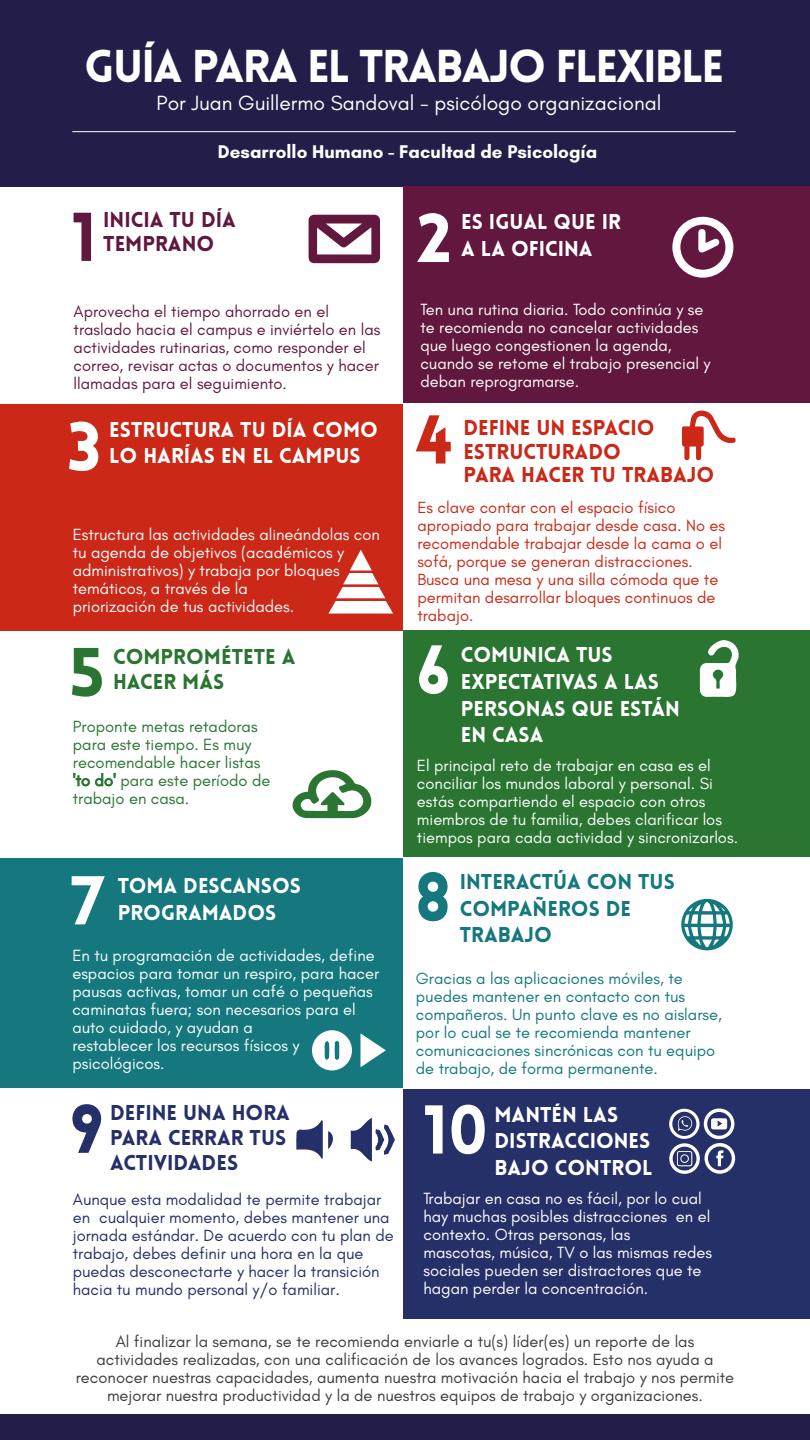
<style>
.page{position:relative;width:810px;height:1440px;background:#fff}
.page>*{position:absolute;margin:0;border:0;box-sizing:border-box;transform-origin:0 0}
.t1{font:900 67.5px "Lovelo";color:#fff}
.t2{font:900 67.5px "Lovelo";color:#62183e}
.t3{font:900 67.5px "Lovelo";color:#cb2817}
.t4{font:900 67.5px "Lovelo";color:#297531}
.t5{font:900 67.5px "Lovelo";color:#14787e}
.t6{font:900 67.5px "Lovelo";color:#263068}
.t7{font:900 45px "Lovelo";letter-spacing:-.04em;color:#fff}
.t8{font:900 21px/26.7px "Lovelo";color:#fff}
.t9{font:21px "Glacial Indifference";color:#fff}
.t10{font:900 21px/23.7px "Lovelo";color:#cb2817}
.t11{font:900 21px/25.2px "Lovelo";color:#263068}
.t12{font:900 21px/26.7px "Lovelo";color:#14787e}
.t13{font:900 21px/25.2px "Lovelo";color:#297531}
.t14{font:900 21px/23.7px "Lovelo";color:#62183e}
.t15{font:700 18.75px "Glacial Indifference";color:#fff}
.t16{font:16.5px/18px "Glacial Indifference";color:#fff}
.t17{font:16.5px/18px "Glacial Indifference";color:#3c3c3b;text-align:center}
.t18{font:16.5px/18px "Glacial Indifference";color:#cb2817}
.t19{font:16.5px/18px "Glacial Indifference";color:#263068}
.t20{font:16.5px/18px "Glacial Indifference";color:#14787e}
.t21{font:16.5px/18px "Glacial Indifference";color:#62183e}
.t22{font:16.5px/18px "Glacial Indifference";color:#297531}
</style>
<div class="page">
<div style="left:0;top:0;width:810px;height:186px;background:#231e49"></div>
<svg style="left:309px;top:215px;width:71px;height:48px"></svg>
<svg style="left:682px;top:410px;width:54px;height:51px"></svg>
<svg style="left:73px;top:773px;width:43px;height:13px"></svg>
<svg style="left:292px;top:770px;width:80px;height:48px"></svg>
<svg style="left:681px;top:899px;width:52px;height:51px"></svg>
<div style="left:404px;top:186px;width:406px;height:216px;background:#62183e"></div>
<div style="left:404px;top:630px;width:406px;height:227px;background:#297531"></div>
<div style="left:0;top:404px;width:403px;height:226px;background:#cb2817"></div>
<div style="left:0;top:858px;width:403px;height:230px;background:#14787e"></div>
<div style="left:404px;top:1089px;width:406px;height:230px;background:#263068"></div>
<svg style="left:672px;top:217px;width:61px;height:61px"></svg>
<svg style="left:328px;top:550px;width:65px;height:64px"></svg>
<svg style="left:700px;top:640px;width:39px;height:57px"></svg>
<svg style="left:312px;top:1030px;width:40px;height:41px"></svg>
<svg style="left:360px;top:1033px;width:26px;height:34px"></svg>
<svg style="left:351px;top:1118px;width:44px;height:44px"></svg>
<svg style="left:296px;top:1120px;width:37px;height:39px"></svg>
<svg style="left:669px;top:1108px;width:66px;height:66px"></svg>
<div style="left:0;top:1414px;width:810px;height:26px;background:#231e49"></div>
<hr style="left:72px;top:131px;width:664px;height:1px;background:#fff">
<h2 class="t7" style="left:85px;top:38px;width:641px">GUÍA PARA EL TRABAJO FLEXIBLE</h2>
<p class="t9" style="left:157px;top:91px;width:506px">Por Juan Guillermo Sandoval - psicólogo organizacional</p>
<p class="t15" style="left:218px;top:141px;width:381px">Desarrollo Humano - Facultad de Psicología</p>
<h1 class="t2" style="left:72px;top:195px;width:26px">1</h1>
<p class="t14" style="left:103px;top:208px;width:134px">INICIA TU DÍA<br>TEMPRANO</p>
<p class="t21" style="left:74px;top:303px;width:308px">Aprovecha el tiempo ahorrado en el traslado hacia el campus e inviértelo en las actividades rutinarias, como responder el correo, revisar actas o documentos y hacer llamadas para el seguimiento.</p>
<h1 class="t1" style="left:67px;top:405px;width:35px">3</h1>
<p class="t8" style="left:109px;top:416px;width:270px">ESTRUCTURA TU DÍA COMO<br>LO HARÍAS EN EL CAMPUS</p>
<p class="t16" style="left:73px;top:525px;width:309px">Estructura las actividades alineándolas con tu agenda de objetivos (académicos y administrativos) y trabaja por bloques temáticos, a través de la<br>priorización de tus actividades.</p>
<h1 class="t4" style="left:69px;top:630px;width:37px">5</h1>
<p class="t13" style="left:113px;top:645px;width:184px">COMPROMÉTETE A<br>HACER MÁS</p>
<p class="t22" style="left:73px;top:718px;width:199px">Proponte metas retadoras para este tiempo. Es muy recomendable hacer listas 'to do' para este período de trabajo en casa.</p>
<h1 class="t1" style="left:71px;top:859px;width:36px">7</h1>
<p class="t8" style="left:118px;top:873px;width:185px">TOMA DESCANSOS</p>
<p class="t8" style="left:118px;top:899px;width:160px">PROGRAMADOS</p>
<p class="t16" style="left:72px;top:947px;width:308px">En tu programación de actividades, define espacios para tomar un respiro, para hacer pausas activas, tomar un café o pequeñas caminatas fuera; son necesarios para el auto cuidado, y ayudan a<br>restablecer los recursos físicos y psicológicos.</p>
<h1 class="t6" style="left:70px;top:1087px;width:36px">9</h1>
<p class="t11" style="left:110px;top:1100px;width:181px">DEFINE UNA HORA<br>PARA CERRAR TUS<br>ACTIVIDADES</p>
<p class="t19" style="left:73px;top:1190px;width:322px">Aunque esta modalidad te permite trabajar en cualquier momento, debes mantener una jornada estándar. De acuerdo con tu plan de trabajo, debes definir una hora en la que puedas desconectarte y hacer la transición hacia tu mundo personal y/o familiar.</p>
<h1 class="t1" style="left:417px;top:196px;width:37px">2</h1>
<p class="t8" style="left:461px;top:209px;width:161px">ES IGUAL QUE IR<br>A LA OFICINA</p>
<p class="t16" style="left:420px;top:301px;width:292px">Ten una rutina diaria. Todo continúa y se te recomienda no cancelar actividades que luego congestionen la agenda, cuando se retome el trabajo presencial y deban reprogramarse.</p>
<h1 class="t3" style="left:416px;top:398px;width:38px">4</h1>
<p class="t10" style="left:463px;top:416px;width:253px">DEFINE UN ESPACIO<br>ESTRUCTURADO<br>PARA HACER TU TRABAJO</p>
<p class="t18" style="left:417px;top:498px;width:309px">Es clave contar con el espacio físico apropiado para trabajar desde casa. No es recomendable trabajar desde la cama o el sofá, porque se generan distracciones.<br>Busca una mesa y una silla cómoda que te permitan desarrollar bloques continuos de trabajo.</p>
<h1 class="t1" style="left:416px;top:628px;width:36px">6</h1>
<p class="t8" style="left:461px;top:642px;width:221px">COMUNICA TUS<br>EXPECTATIVAS A LAS<br>PERSONAS QUE ESTÁN<br>EN CASA</p>
<p class="t16" style="left:417px;top:757px;width:323px">El principal reto de trabajar en casa es el conciliar los mundos laboral y personal. Si estás compartiendo el espacio con otros miembros de tu familia, debes clarificar los tiempos para cada actividad y sincronizarlos.</p>
<h1 class="t5" style="left:416px;top:855px;width:37px">8</h1>
<p class="t12" style="left:460px;top:869px;width:217px">INTERACTÚA CON TUS<br>COMPAÑEROS DE<br>TRABAJO</p>
<p class="t20" style="left:416px;top:969px;width:308px">Gracias a las aplicaciones móviles, te puedes mantener en contacto con tus compañeros. Un punto clave es no aislarse, por lo cual se te recomienda mantener comunicaciones sincrónicas con tu equipo de trabajo, de forma permanente.</p>
<h1 class="t1" style="left:423px;top:1088px;width:67px">10</h1>
<p class="t8" style="left:495px;top:1101px;width:159px">MANTÉN LAS<br>DISTRACCIONES<br>BAJO CONTROL</p>
<p class="t16" style="left:423px;top:1190px;width:290px">Trabajar en casa no es fácil, por lo cual hay muchas posibles distracciones en el contexto. Otras personas, las<br>mascotas, música, TV o las mismas redes sociales pueden ser distractores que te hagan perder la concentración.</p>
<p class="t17" style="left:76px;top:1333px;width:660px">Al finalizar la semana, se te recomienda enviarle a tu(s) líder(es) un reporte de las actividades realizadas, con una calificación de los avances logrados. Esto nos ayuda a reconocer nuestras capacidades, aumenta nuestra motivación hacia el trabajo y nos permite mejorar nuestra productividad y la de nuestros equipos de trabajo y organizaciones.</p>
</div>
